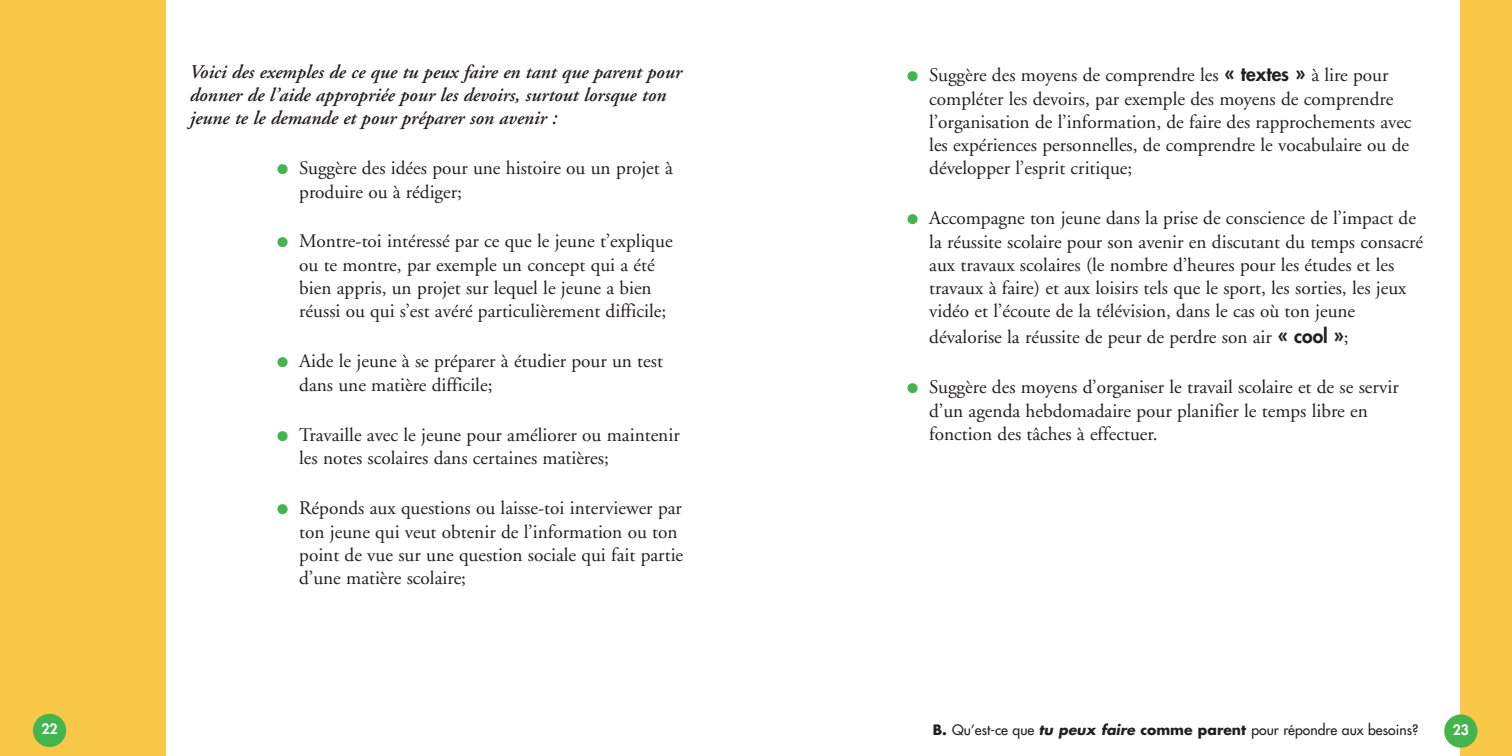
<style>
.page{position:relative;width:1512px;height:756px;background:#fff}
.page>*{position:absolute;margin:0;border:0;box-sizing:border-box;transform-origin:0 0}
.t1{font:19.25px/23.3px "Adobe Garamond";color:#231f20}
.t2{font:italic 600 19.25px/23.1px "Adobe Garamond";color:#231f20}
.t3{font:14px "Futura";color:#231f20}
.t4{font:800 14px "Futura";color:#fff}
.s1{color:#44b44e}
.s2{font-family:"Futura";font-weight:800}
.s3{font-weight:700}
.s4{font-weight:700;font-style:italic}
</style>
<div class="page">
<div style="left:0;top:0;width:166px;height:756px;background:#fac849"></div>
<div style="left:1460px;top:0;width:52px;height:756px;background:#fac849"></div>
<div style="left:1444px;top:714px;width:33px;height:34px;background:#44b44e;border-radius:50%"></div>
<div style="left:33px;top:714px;width:33px;height:33px;background:#44b44e;border-radius:50%"></div>
<p class="t2" style="left:189px;top:62px;width:494px">Voici des exemples de ce que tu peux faire en tant que parent pour donner de l’aide appropriée pour les devoirs, surtout lorsque ton jeune te le demande et pour préparer son avenir :</p>
<p class="t1" style="left:299px;top:157px;width:375px;line-height:23.8px;text-indent:-22px"><span class="s1">●</span> Suggère des idées pour une histoire ou un projet à produire ou à rédiger;</p>
<p class="t1" style="left:299px;top:231px;width:375px;text-indent:-22px"><span class="s1">●</span> Montre-toi intéressé par ce que le jeune t’explique ou te montre, par exemple un concept qui a été bien appris, un projet sur lequel le jeune a bien réussi ou qui s’est avéré particulièrement difficile;</p>
<p class="t1" style="left:299px;top:351px;width:365px;line-height:23.8px;text-indent:-22px"><span class="s1">●</span> Aide le jeune à se préparer à étudier pour un test dans une matière difficile;</p>
<p class="t1" style="left:299px;top:424px;width:382px;line-height:23.8px;text-indent:-22px"><span class="s1">●</span> Travaille avec le jeune pour améliorer ou maintenir les notes scolaires dans certaines matières;</p>
<p class="t1" style="left:299px;top:498px;width:386px;text-indent:-22px"><span class="s1">●</span> Réponds aux questions ou laisse-toi interviewer par ton jeune qui veut obtenir de l’information ou ton point de vue sur une question sociale qui fait partie d’une matière scolaire;</p>
<p class="t1" style="left:929px;top:65px;width:484px;text-indent:-22px"><span class="s1">●</span> Suggère des moyens de comprendre les <span class="s2">« textes »</span> à lire pour compléter les devoirs, par exemple des moyens de comprendre l’organisation de l’information, de faire des rapprochements avec les expériences personnelles, de comprendre le vocabulaire ou de développer l’esprit critique;</p>
<p class="t1" style="left:929px;top:208px;width:495px;text-indent:-22px"><span class="s1">●</span> Accompagne ton jeune dans la prise de conscience de l’impact de la réussite scolaire pour son avenir en discutant du temps consacré aux travaux scolaires (le nombre d’heures pour les études et les travaux à faire) et aux loisirs tels que le sport, les sorties, les jeux vidéo et l’écoute de la télévision, dans le cas où ton jeune</p>
<p class="t1" style="left:929px;top:327px;width:421px">dévalorise la réussite de peur de perdre son air <span class="s2">« cool »</span>;</p>
<p class="t1" style="left:929px;top:377px;width:471px;text-indent:-22px"><span class="s1">●</span> Suggère des moyens d’organiser le travail scolaire et de se servir d’un agenda hebdomadaire pour planifier le temps libre en fonction des tâches à effectuer.</p>
<p class="t4" style="left:41px;top:723px;width:18px">22</p>
<p class="t3" style="left:933px;top:723px;width:487px"><span class="s3">B.</span> Qu’est-ce que <span class="s4">tu peux faire</span> <span class="s3">comme parent</span> pour répondre aux besoins?</p>
<p class="t4" style="left:1453px;top:723px;width:18px">23</p>
</div>
